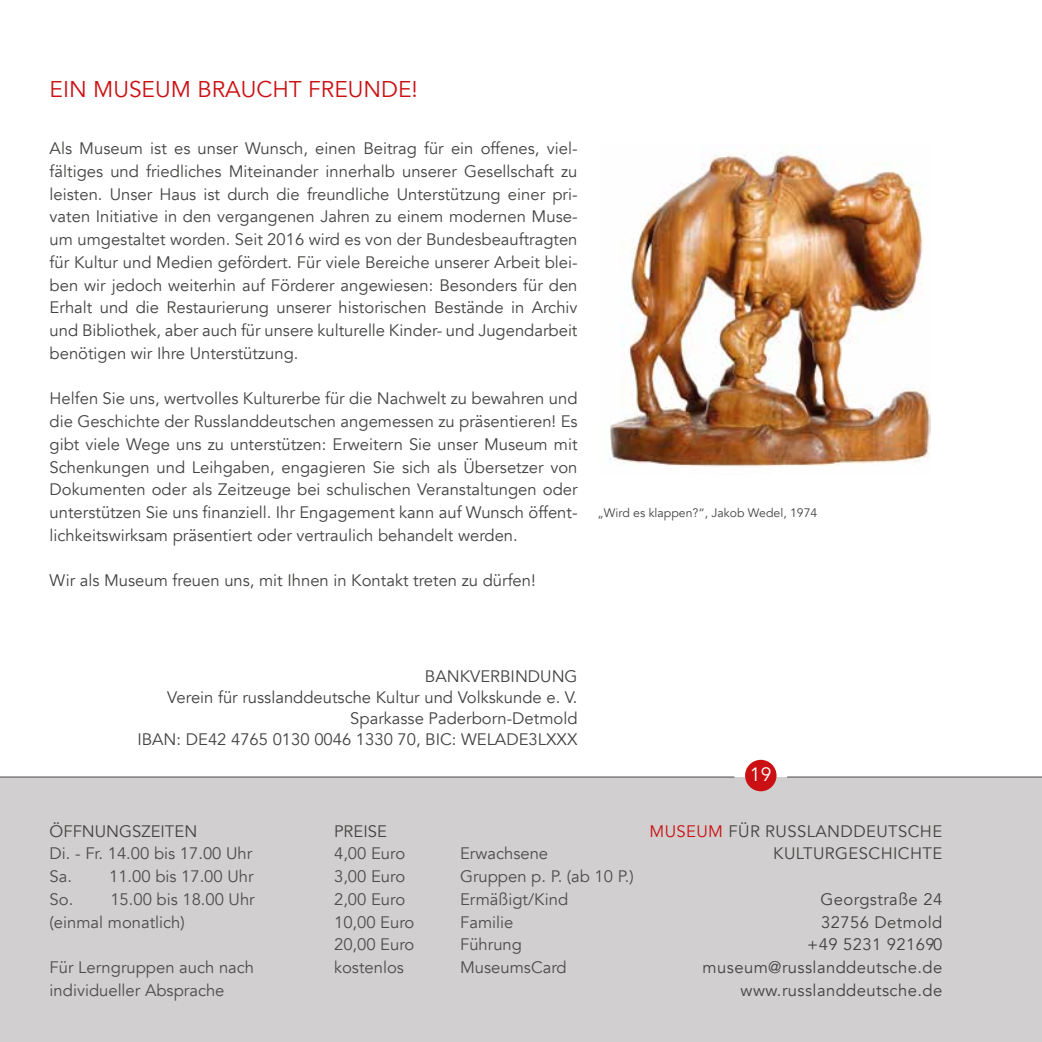
<style>
.page{position:relative;width:1042px;height:1042px;background:#fff}
.page>*{position:absolute;margin:0;border:0;box-sizing:border-box;transform-origin:0 0}
.t1{font:22.75px "Avenir";color:#cb1013}
.t2{font:19.25px "Avenir";color:#fff}
.t3{font:16.62px/22.8px "Avenir";color:#434342;text-align:justify}
.t4{font:16.62px/22.8px "Avenir";color:#4e4d4d}
.t5{font:16.62px/22.8px "Avenir";letter-spacing:.025em;color:#434342;text-align:right}
.t6{font:12.25px "Avenir";color:#434342}
.s1{color:#cb1013}
</style>
<div class="page">
<div style="left:0;top:777px;width:1042px;height:265px;background:#d1cfcf"></div>
<hr style="left:0;top:776px;width:734px;height:2px;background:#706f6f">
<hr style="left:787px;top:776px;width:255px;height:2px;background:#706f6f">
<div style="left:745px;top:760px;width:31px;height:31px;background:#cb1013;border-radius:50%"></div>
<img style="left:610px;top:153px;width:320px;height:314px">
<h1 class="t1" style="left:50px;top:76px;width:370px">EIN MUSEUM BRAUCHT FREUNDE!</h1>
<p class="t3" style="left:50px;top:137px;width:529px">Als Museum ist es unser Wunsch, einen Beitrag für ein offenes, viel&shy;fältiges und friedliches Miteinander innerhalb unserer Gesellschaft zu leisten. Unser Haus ist durch die freundliche Unterstützung einer pri&shy;vaten Initiative in den vergangenen Jahren zu einem modernen Muse&shy;um umgestaltet worden. Seit 2016 wird es von der Bundesbeauftragten für Kultur und Medien gefördert. Für viele Bereiche unserer Arbeit blei&shy;ben wir jedoch weiterhin auf Förderer angewiesen: Besonders für den Erhalt und die Restaurierung unserer historischen Bestände in Archiv und Bibliothek, aber auch für unsere kulturelle Kinder- und Jugendarbeit benötigen wir Ihre Unterstützung.</p>
<p class="t3" style="left:50px;top:387px;width:529px">Helfen Sie uns, wertvolles Kulturerbe für die Nachwelt zu bewahren und die Geschichte der Russlanddeutschen angemessen zu präsentieren! Es gibt viele Wege uns zu unterstützen: Erweitern Sie unser Museum mit Schenkungen und Leihgaben, engagieren Sie sich als Übersetzer von Dokumenten oder als Zeitzeuge bei schulischen Veranstaltungen oder unterstützen Sie uns finanziell. Ihr Engagement kann auf Wunsch öffent&shy;lichkeitswirksam präsentiert oder vertraulich behandelt werden.</p>
<p class="t3" style="left:50px;top:569px;width:488px">Wir als Museum freuen uns, mit Ihnen in Kontakt treten zu dürfen!</p>
<p class="t6" style="left:597px;top:505px;width:221px">„Wird es klappen?“, Jakob Wedel, 1974</p>
<p class="t3" style="left:137px;top:665px;width:442px;line-height:21px;text-align:right">BANKVERBINDUNG<br>Verein für russlanddeutsche Kultur und Volkskunde e. V.<br>Sparkasse Paderborn-Detmold<br>IBAN: DE42 4765 0130 0046 1330 70, BIC: WELADE3LXXX</p>
<p class="t2" style="left:750px;top:763px;width:23px">19</p>
<p class="t3" style="left:50px;top:820px;width:149px">ÖFFNUNGSZEITEN</p>
<p class="t4" style="left:50px;top:842px;width:207px">Di. - Fr. 14.00 bis 17.00 Uhr<br>Sa. 11.00 bis 17.00 Uhr<br>So. 15.00 bis 18.00 Uhr (einmal monatlich)</p>
<p class="t4" style="left:50px;top:956px;width:206px">Für Lerngruppen auch nach individueller Absprache</p>
<p class="t3" style="left:334px;top:820px;width:54px">PREISE</p>
<p class="t4" style="left:334px;top:842px;width:73px">4,00 Euro</p>
<p class="t4" style="left:460px;top:842px;width:90px">Erwachsene</p>
<p class="t4" style="left:334px;top:865px;width:73px">3,00 Euro</p>
<p class="t4" style="left:460px;top:865px;width:175px">Gruppen p. P. (ab 10 P.)</p>
<p class="t4" style="left:334px;top:888px;width:73px">2,00 Euro</p>
<p class="t4" style="left:460px;top:888px;width:110px">Ermäßigt/Kind</p>
<p class="t4" style="left:334px;top:911px;width:82px">10,00 Euro</p>
<p class="t4" style="left:460px;top:911px;width:55px">Familie</p>
<p class="t4" style="left:334px;top:933px;width:82px">20,00 Euro</p>
<p class="t4" style="left:460px;top:933px;width:63px">Führung</p>
<p class="t4" style="left:334px;top:956px;width:71px">kostenlos</p>
<p class="t4" style="left:460px;top:956px;width:108px">MuseumsCard</p>
<p class="t5" style="left:649px;top:820px;width:294px"><span class="s1">MUSEUM</span> FÜR RUSSLANDDEUTSCHE<br>KULTURGESCHICHTE</p>
<p class="t5" style="left:702px;top:888px;width:241px">Georgstraße 24<br>32756 Detmold<br>+49 5231 921690 museum@russlanddeutsche.de www.russlanddeutsche.de</p>
</div>
